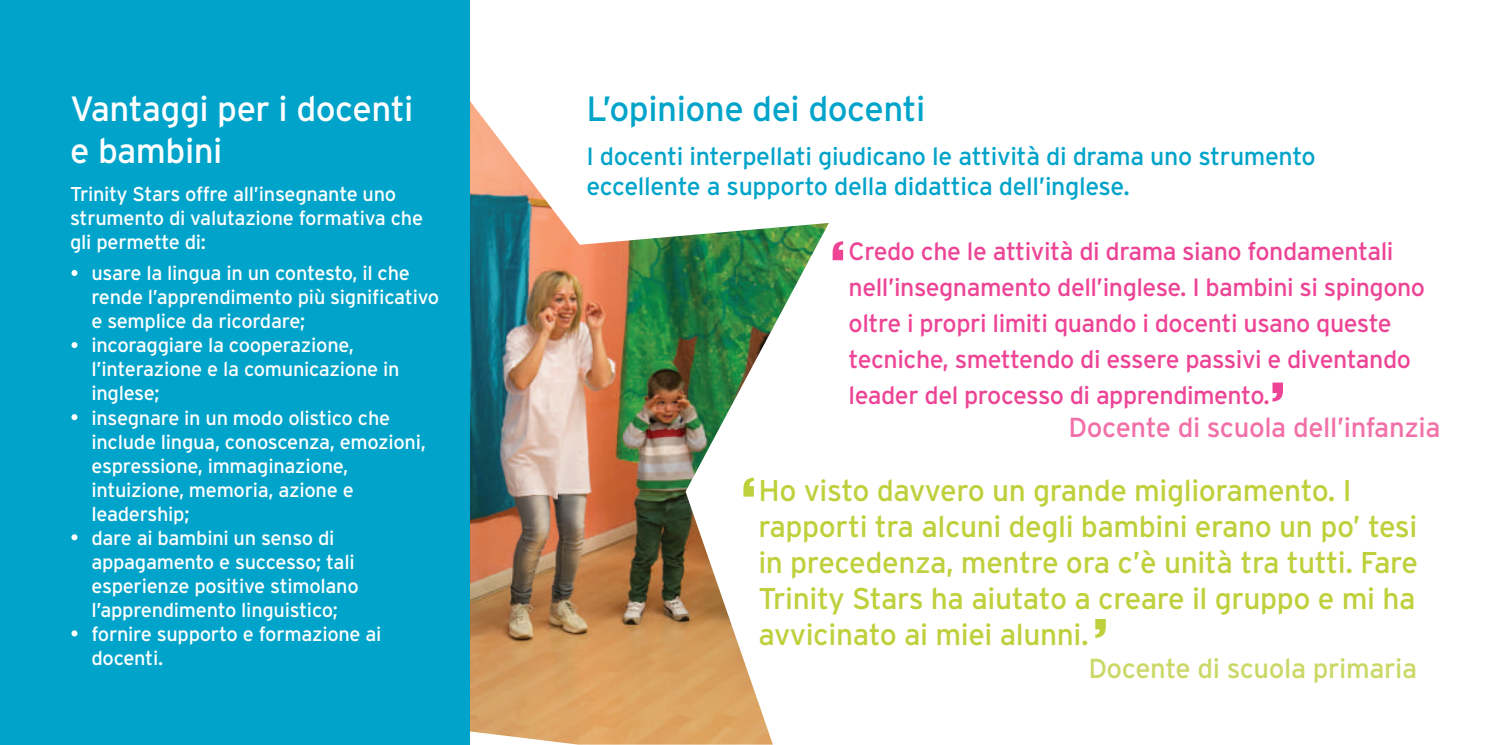
<style>
.page{position:relative;width:1487px;height:745px;background:#fff}
.page>*{position:absolute;margin:0;border:0;box-sizing:border-box;transform-origin:0 0}
.t1{font:35px/42px "Interstate";letter-spacing:-.015em;color:#fff}
.t2{font:35px "Interstate";letter-spacing:-.015em;color:#00a4ca}
.t3{font:30px/36px "Interstate";letter-spacing:-.015em;color:#bed03b}
.t4{font:27.5px "Interstate";letter-spacing:-.015em;color:#f170a8}
.t5{font:27.5px "Interstate";letter-spacing:-.015em;color:#cad866}
.t6{font:25px/36px "Interstate";letter-spacing:-.02em;color:#ed4495}
.t7{font:25px/30px "Interstate";letter-spacing:-.015em;color:#00a4ca}
.t8{font:20px/24px "Interstate";letter-spacing:-.015em;color:#fff}
</style>
<div class="page">
<img style="left:470px;top:101px;width:359px;height:643px">
<div style="left:0;top:0;width:470px;height:744px;background:#00a4ca"></div>
<svg style="left:71px;top:270px;width:6px;height:6px"></svg>
<svg style="left:71px;top:342px;width:6px;height:6px"></svg>
<svg style="left:71px;top:414px;width:6px;height:6px"></svg>
<svg style="left:71px;top:534px;width:6px;height:6px"></svg>
<svg style="left:71px;top:630px;width:6px;height:6px"></svg>
<svg style="left:1272px;top:382px;width:11px;height:19px"></svg>
<svg style="left:833px;top:241px;width:10px;height:19px"></svg>
<svg style="left:1095px;top:618px;width:11px;height:19px"></svg>
<svg style="left:743px;top:477px;width:11px;height:19px"></svg>
<h1 class="t1" style="left:70px;top:87px;width:345px">Vantaggi per i docenti e bambini</h1>
<p class="t8" style="left:70px;top:182px;width:354px">Trinity Stars offre all’insegnante uno strumento di valutazione formativa che gli permette di:</p>
<p class="t8" style="left:91px;top:261px;width:349px">usare la lingua in un contesto, il che rende l’apprendimento più significativo e semplice da ricordare;<br>incoraggiare la cooperazione, l’interazione e la comunicazione in inglese;<br>insegnare in un modo olistico che include lingua, conoscenza, emozioni, espressione, immaginazione, intuizione, memoria, azione e leadership;<br>dare ai bambini un senso di appagamento e successo; tali esperienze positive stimolano l’apprendimento linguistico;<br>fornire supporto e formazione ai docenti.</p>
<h1 class="t2" style="left:586px;top:89px;width:341px">L’opinione dei docenti</h1>
<p class="t7" style="left:586px;top:141px;width:731px">I docenti interpellati giudicano le attività di drama uno strumento eccellente a supporto della didattica dell’inglese.</p>
<p class="t6" style="left:849px;top:232px;width:578px">Credo che le attività di drama siano fondamentali nell’insegnamento dell’inglese. I bambini si spingono oltre i propri limiti quando i docenti usano queste tecniche, smettendo di essere passivi e diventando leader del processo di apprendimento.</p>
<h3 class="t4" style="left:1069px;top:411px;width:373px">Docente di scuola dell’infanzia</h3>
<h2 class="t3" style="left:758px;top:472px;width:661px">Ho visto davvero un grande miglioramento. I rapporti tra alcuni degli bambini erano un po’ tesi in precedenza, mentre ora c’è unità tra tutti. Fare Trinity Stars ha aiutato a creare il gruppo e mi ha avvicinato ai miei alunni.</h2>
<h3 class="t5" style="left:1088px;top:652px;width:330px">Docente di scuola primaria</h3>
</div>
